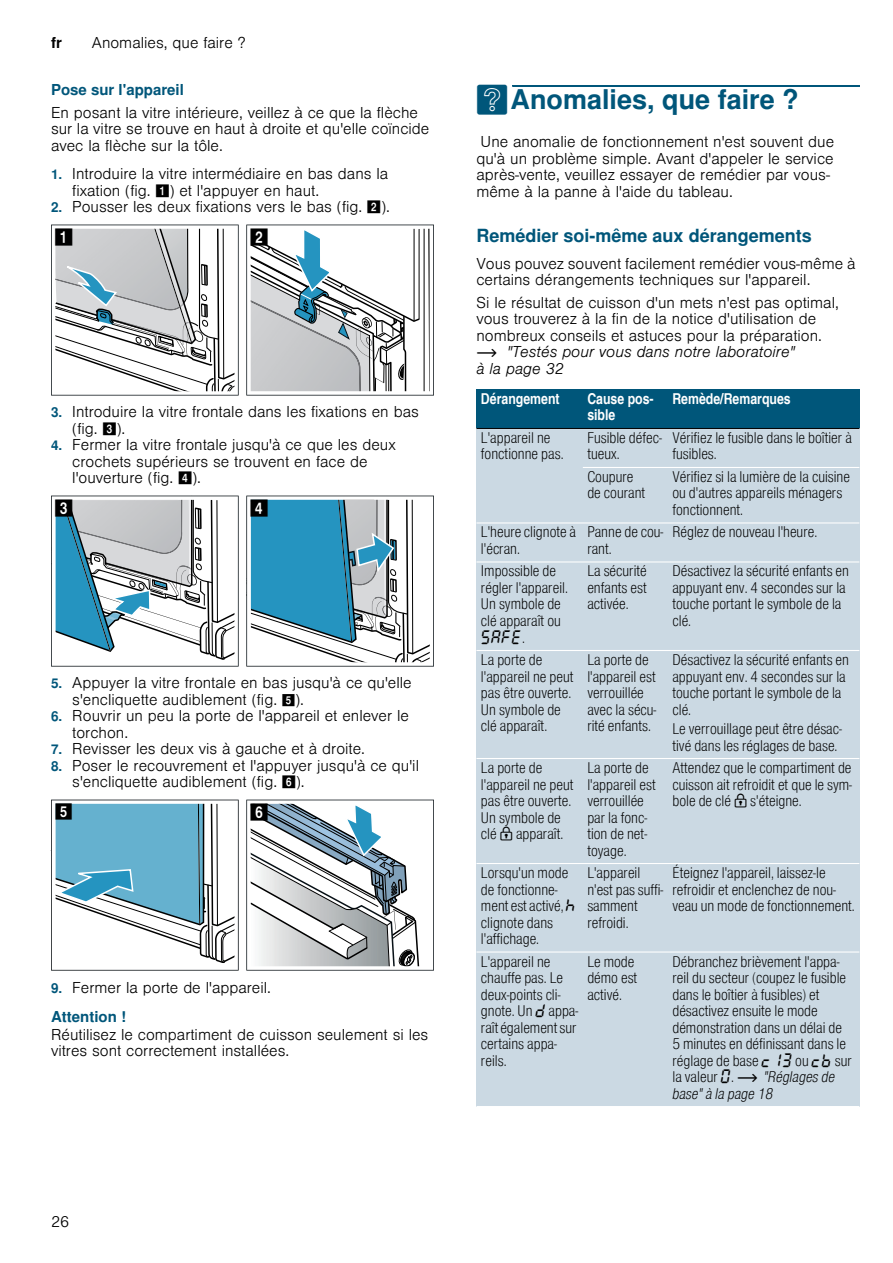
<style>
.page{position:relative;width:893px;height:1263px;background:#fff}
.page>*{position:absolute;margin:0;border:0;box-sizing:border-box;transform-origin:0 0}
.t1{font:700 27px "Nimbus San L";color:#00567a}
.t2{font:18.15px "BSH Symb PK";color:#000}
.t3{font:700 18px "Nimbus San L";color:#00567a}
.t4{font:15px/16.5px "Nimbus San L Lig Con";color:#000}
.t5{font:300 15px/16.5px "Nimbus San L";color:#000}
.t6{font:15px/16.5px "Nimbus San L Bol Con";color:#fff}
.t7{font:15px/16.5px "Nimbus San L Lig Con Ita";color:#000}
.t8{font:700 15px "Nimbus San L";color:#00567a}
.t9{font:15px "BSH Symb All";color:#000}
.t10{font:700 15px "Nimbus San L";color:#000}
.s1{font-weight:700;font-size:13.5px;color:#00567a}
.s2{font-family:"BSH Symb PK";font-weight:400;font-size:13.5px}
.s3{font-weight:700;color:#00567a}
.s4{font-family:"BSH Symb PG2";font-weight:400}
.s5{font-family:"BSH Symb PH1";font-weight:400}
.s6{font-style:italic}
.s7{font-family:"Nimbus San L Lig Con"}
.s8{font-family:"BSH Symb All"}
.s9{font-family:"BSH Symb PH1"}
</style>
<div class="page">
<div style="left:512px;top:85px;width:347px;height:2px;border:1px solid #00567a"></div>
<svg style="left:246px;top:495px;width:188px;height:171px"></svg>
<div style="left:476px;top:389px;width:107px;height:39px;background:#00567a"></div>
<div style="left:583px;top:389px;width:85px;height:39px;background:#00567a"></div>
<div style="left:668px;top:389px;width:191px;height:39px;background:#00567a"></div>
<div style="left:476px;top:428px;width:107px;height:95px;background:#cbd9e3"></div>
<div style="left:583px;top:428px;width:85px;height:39px;background:#cbd9e3"></div>
<div style="left:668px;top:428px;width:191px;height:39px;background:#cbd9e3"></div>
<div style="left:583px;top:467px;width:85px;height:56px;background:#cbd9e3"></div>
<div style="left:668px;top:467px;width:191px;height:56px;background:#cbd9e3"></div>
<div style="left:476px;top:523px;width:107px;height:39px;background:#cbd9e3"></div>
<div style="left:583px;top:523px;width:85px;height:39px;background:#cbd9e3"></div>
<div style="left:668px;top:523px;width:191px;height:39px;background:#cbd9e3"></div>
<div style="left:476px;top:562px;width:107px;height:88px;background:#cbd9e3"></div>
<div style="left:583px;top:562px;width:85px;height:88px;background:#cbd9e3"></div>
<div style="left:668px;top:562px;width:191px;height:88px;background:#cbd9e3"></div>
<div style="left:476px;top:650px;width:107px;height:108px;background:#cbd9e3"></div>
<div style="left:583px;top:650px;width:85px;height:108px;background:#cbd9e3"></div>
<div style="left:668px;top:650px;width:191px;height:108px;background:#cbd9e3"></div>
<div style="left:476px;top:758px;width:107px;height:105px;background:#cbd9e3"></div>
<div style="left:583px;top:758px;width:85px;height:105px;background:#cbd9e3"></div>
<div style="left:668px;top:758px;width:191px;height:105px;background:#cbd9e3"></div>
<div style="left:476px;top:863px;width:107px;height:89px;background:#cbd9e3"></div>
<div style="left:583px;top:863px;width:85px;height:89px;background:#cbd9e3"></div>
<div style="left:668px;top:863px;width:191px;height:89px;background:#cbd9e3"></div>
<div style="left:476px;top:952px;width:107px;height:154px;background:#cbd9e3"></div>
<div style="left:583px;top:952px;width:85px;height:154px;background:#cbd9e3"></div>
<div style="left:668px;top:952px;width:191px;height:154px;background:#cbd9e3"></div>
<hr style="left:476px;top:428px;width:383px;height:1px;background:#000">
<hr style="left:583px;top:467px;width:276px;height:1px;background:#fff">
<hr style="left:476px;top:522px;width:383px;height:1px;background:#fff">
<hr style="left:476px;top:561px;width:383px;height:1px;background:#fff">
<hr style="left:476px;top:650px;width:383px;height:1px;background:#fff">
<hr style="left:476px;top:758px;width:383px;height:1px;background:#fff">
<hr style="left:476px;top:863px;width:383px;height:1px;background:#fff">
<hr style="left:476px;top:951px;width:383px;height:1px;background:#fff">
<svg style="left:51px;top:225px;width:188px;height:171px"></svg>
<svg style="left:246px;top:224px;width:188px;height:172px"></svg>
<svg style="left:51px;top:496px;width:188px;height:170px"></svg>
<svg style="left:51px;top:800px;width:188px;height:170px"></svg>
<svg style="left:246px;top:800px;width:188px;height:170px"></svg>
<p class="t10" style="left:51px;top:34px;width:12px">fr</p>
<p class="t5" style="left:92px;top:33px;width:155px">Anomalies, que faire ?</p>
<p class="t8" style="left:51px;top:80px;width:134px">Pose sur l'appareil</p>
<p class="t5" style="left:51px;top:103px;width:380px">En posant la vitre intérieure, veillez à ce que la flèche sur la vitre se trouve en haut à droite et qu'elle coïncide avec la flèche sur la tôle.</p>
<p class="t5" style="left:72px;top:164px;width:317px;text-indent:-21px"><span class="s1">1.</span> Introduire la vitre intermédiaire en bas dans la fixation (fig. <span class="s2">!</span>) et l'appuyer en haut.</p>
<p class="t5" style="left:51px;top:197px;width:340px"><span class="s1">2.</span> Pousser les deux fixations vers le bas (fig. <span class="s2">"</span>).</p>
<p class="t5" style="left:72px;top:402px;width:348px;text-indent:-21px"><span class="s1">3.</span> Introduire la vitre frontale dans les fixations en bas (fig. <span class="s2">#</span>).</p>
<p class="t5" style="left:72px;top:435px;width:325px;text-indent:-21px"><span class="s1">4.</span> Fermer la vitre frontale jusqu'à ce que les deux crochets supérieurs se trouvent en face de l'ouverture (fig. <span class="s2">$</span>).</p>
<p class="t2" style="left:250px;top:500px;width:20px">-</p>
<p class="t5" style="left:72px;top:673px;width:341px;text-indent:-21px"><span class="s1">5.</span> Appuyer la vitre frontale en bas jusqu'à ce qu'elle s'encliquette audiblement (fig. <span class="s2">%</span>).</p>
<p class="t5" style="left:72px;top:706px;width:338px;text-indent:-21px"><span class="s1">6.</span> Rouvrir un peu la porte de l'appareil et enlever le torchon.</p>
<p class="t5" style="left:51px;top:739px;width:315px"><span class="s1">7.</span> Revisser les deux vis à gauche et à droite.</p>
<p class="t5" style="left:72px;top:756px;width:348px;text-indent:-21px"><span class="s1">8.</span> Poser le recouvrement et l'appuyer jusqu'à ce qu'il s'encliquette audiblement (fig. <span class="s2">&amp;</span>).</p>
<p class="t5" style="left:51px;top:972px;width:221px;line-height:28.5px"><span class="s1">9.</span> Fermer la porte de l'appareil.<br><span class="s3">Attention !</span></p>
<p class="t5" style="left:51px;top:1025px;width:379px">Réutilisez le compartiment de cuisson seulement si les vitres sont correctement installées.</p>
<p class="t5" style="left:51px;top:1212px;width:20px">26</p>
<h1 class="t1" style="left:476px;top:83px;width:324px"><span class="s4">3</span>Anomalies, que faire ?</h1>
<p class="t5" style="left:476px;top:132px;width:359px">Une anomalie de fonctionnement n'est souvent due qu'à un problème simple. Avant d'appeler le service après-vente, veuillez essayer de remédier par vous&shy;même à la panne à l'aide du tableau.</p>
<p class="t3" style="left:476px;top:225px;width:337px">Remédier soi-même aux dérangements</p>
<p class="t5" style="left:476px;top:254px;width:380px">Vous pouvez souvent facilement remédier vous-même à certains dérangements techniques sur l'appareil.</p>
<p class="t5" style="left:476px;top:293px;width:364px">Si le résultat de cuisson d'un mets n'est pas optimal, vous trouverez à la fin de la notice d'utilisation de nombreux conseils et astuces pour la préparation. <span class="s5">~</span> <span class="s6">"Testés pour vous dans notre laboratoire"<br>à la page 32</span></p>
<p class="t6" style="left:481px;top:390px;width:80px">Dérangement</p>
<p class="t6" style="left:587px;top:390px;width:68px">Cause pos&shy;sible</p>
<p class="t6" style="left:672px;top:390px;width:120px">Remède/Remarques</p>
<p class="t4" style="left:481px;top:429px;width:84px">L'appareil ne fonctionne pas.</p>
<p class="t4" style="left:587px;top:429px;width:76px">Fusible défec&shy;tueux.</p>
<p class="t4" style="left:672px;top:429px;width:181px">Vérifiez le fusible dans le boîtier à fusibles.</p>
<p class="t4" style="left:587px;top:468px;width:59px">Coupure de courant</p>
<p class="t4" style="left:672px;top:468px;width:179px">Vérifiez si la lumière de la cuisine ou d'autres appareils ménagers fonctionnent.</p>
<p class="t4" style="left:481px;top:523px;width:96px">L'heure clignote à l'écran.</p>
<p class="t4" style="left:587px;top:523px;width:78px">Panne de cou&shy;rant.</p>
<p class="t4" style="left:672px;top:523px;width:146px">Réglez de nouveau l'heure.</p>
<p class="t4" style="left:481px;top:562px;width:88px">Impossible de régler l'appareil.<br>Un symbole de clé apparaît ou</p>
<p class="t9" style="left:481px;top:629px;width:45px">†‘”“<span class="s7">.</span></p>
<p class="t4" style="left:587px;top:562px;width:61px;text-align:justify">La sécurité enfants est activée.</p>
<p class="t4" style="left:672px;top:562px;width:178px">Désactivez la sécurité enfants en appuyant env. 4 secondes sur la touche portant le symbole de la clé.</p>
<p class="t4" style="left:481px;top:651px;width:94px">La porte de l'appareil ne peut pas être ouverte.<br>Un symbole de clé apparaît.</p>
<p class="t4" style="left:587px;top:651px;width:71px">La porte de l'appareil est verrouillée avec la sécu&shy;rité enfants.</p>
<p class="t4" style="left:672px;top:651px;width:178px">Désactivez la sécurité enfants en appuyant env. 4 secondes sur la touche portant le symbole de la clé.</p>
<p class="t4" style="left:672px;top:720px;width:171px">Le verrouillage peut être désac&shy;tivé dans les réglages de base.</p>
<p class="t4" style="left:481px;top:759px;width:94px">La porte de l'appareil ne peut pas être ouverte.<br>Un symbole de clé <span class="s8">H</span> apparaît.</p>
<p class="t4" style="left:587px;top:759px;width:70px">La porte de l'appareil est verrouillée par la fonc&shy;tion de net&shy;toyage.</p>
<p class="t4" style="left:672px;top:759px;width:181px;text-align:justify">Attendez que le compartiment de cuisson ait refroidit et que le sym&shy;bole de clé <span class="s8">H</span> s'éteigne.</p>
<p class="t4" style="left:481px;top:864px;width:97px">Lorsqu'un mode de fonctionne&shy;ment est activé, <span class="s8">œ </span>clignote dans l'affichage.</p>
<p class="t4" style="left:587px;top:864px;width:78px">L'appareil n'est pas suffi&shy;samment refroidi.</p>
<p class="t4" style="left:672px;top:864px;width:184px">Éteignez l'appareil, laissez-le refroidir et enclenchez de nou&shy;veau un mode de fonctionnement.</p>
<p class="t4" style="left:481px;top:952px;width:99px">L'appareil ne chauffe pas. Le deux-points cli&shy;gnote. Un <span class="s8">š</span> appa&shy;raît également sur certains appa&shy;reils.</p>
<p class="t4" style="left:587px;top:952px;width:52px">Le mode démo est activé.</p>
<p class="t4" style="left:672px;top:952px;width:181px">Débranchez brièvement l'appa&shy;reil du secteur (coupez le fusible dans le boîtier à fusibles) et désactivez ensuite le mode démonstration dans un délai de<br>5 minutes en définissant dans le réglage de base <span class="s8">™‚„</span> ou <span class="s8">™›</span> sur</p>
<p class="t7" style="left:672px;top:1068px;width:164px"><span class="s7">la valeur</span> <span class="s8">‹</span><span class="s7">.</span> <span class="s9">~</span> "Réglages de base" à la page 18</p>
</div>
